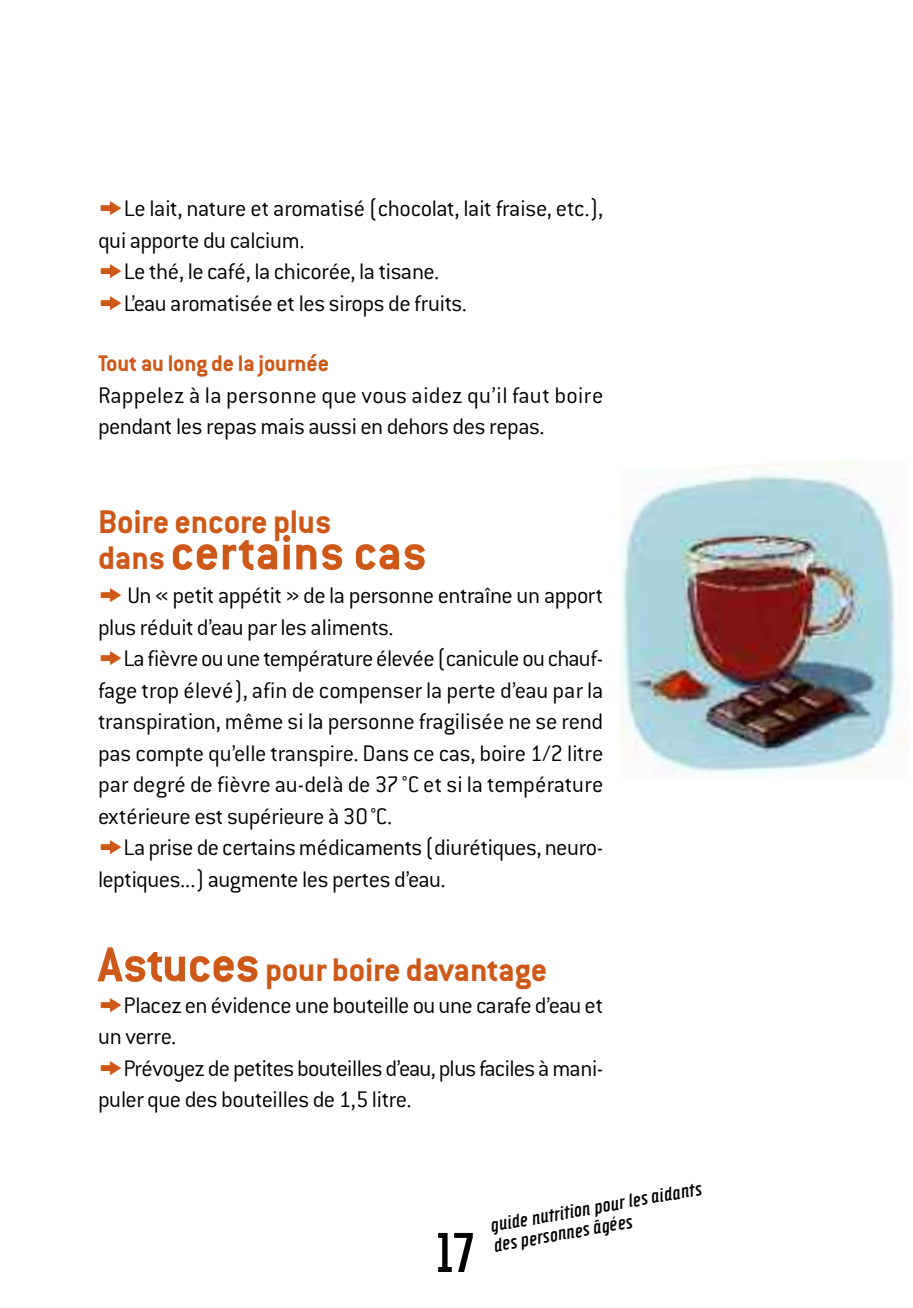
<style>
.page{position:relative;width:913px;height:1308px;background:#fff}
.page>*{position:absolute;margin:0;border:0;box-sizing:border-box;transform-origin:0 0}
.t1{font:58.5px "Hybrid";color:#000}
.t2{font:700 54px "Conduit ITC";letter-spacing:.005em;color:#ce5818}
.t3{font:700 36px "Conduit ITC";letter-spacing:-.005em;color:#ce5818}
.t4{font:300 24.75px/31.5px "Conduit ITC";letter-spacing:-.015em;color:#000}
.t5{font:700 24.75px "Conduit ITC";letter-spacing:-.005em;color:#ce5818}
.t6{font:italic 20.25px/20.2px "Hybrid";color:#000}
.s1{font-family:"Zeal";font-weight:400;font-size:25.88px;color:#ce5818}
.s2{font-size:36px}
.s3{font-size:54px}
</style>
<div class="page">
<img style="left:620px;top:460px;width:287px;height:316px">
<p class="t4" style="left:98px;top:195px;width:506px"><span class="s1">k</span>Le lait, nature et aromatisé (chocolat, lait fraise, etc.), qui apporte du calcium.<br><span class="s1">k</span>Le thé, le café, la chicorée, la tisane.<br><span class="s1">k</span>L’eau aromatisée et les sirops de fruits.</p>
<p class="t5" style="left:98px;top:356px;width:232px">Tout au long de la journée</p>
<p class="t4" style="left:98px;top:382px;width:506px">Rappelez à la personne que vous aidez qu’il faut boire pendant les repas mais aussi en dehors des repas.</p>
<h3 class="t3" style="left:98px;top:511px;width:235px">Boire encore plus</h3>
<h2 class="t2" style="left:98px;top:535px;width:330px"><span class="s2">dans</span> certains cas</h2>
<p class="t4" style="left:98px;top:582px;width:506px"><span class="s1">k</span> Un « petit appétit » de la personne entraîne un apport plus réduitd’eau par les aliments.<br><span class="s1">k</span>La fièvreouunetempératureélevée(caniculeouchauf&shy;fage trop élevé), afin de compenser la perte d’eau par la transpiration, même si la personne fragilisée ne se rend pas compte qu’elle transpire. Dans ce cas, boire 1/2 litre par degré de fièvre au-delà de 37 °C et si la température extérieure est supérieure à 30°C.<br><span class="s1">k</span>La prise de certainsmédicaments (diurétiques, neuro&shy;leptiques...) augmente les pertes d’eau.</p>
<h3 class="t3" style="left:98px;top:958px;width:450px"><span class="s3">Astuces</span> pour boire davantage</h3>
<p class="t4" style="left:98px;top:992px;width:506px"><span class="s1">k</span>Placez en évidence une bouteille ou une carafe d’eau et un verre.<br><span class="s1">k</span>Prévoyezdepetitesbouteillesd’eau,plus faciles àmani&shy;puler que des bouteilles de 1,5 litre.</p>
<h1 class="t1" style="left:435px;top:1217px;width:44px">17</h1>
<p class="t6" style="left:488px;top:1214px;width:216px;rotate:-10deg">guide nutrition pour les aidants des personnes âgées</p>
</div>
